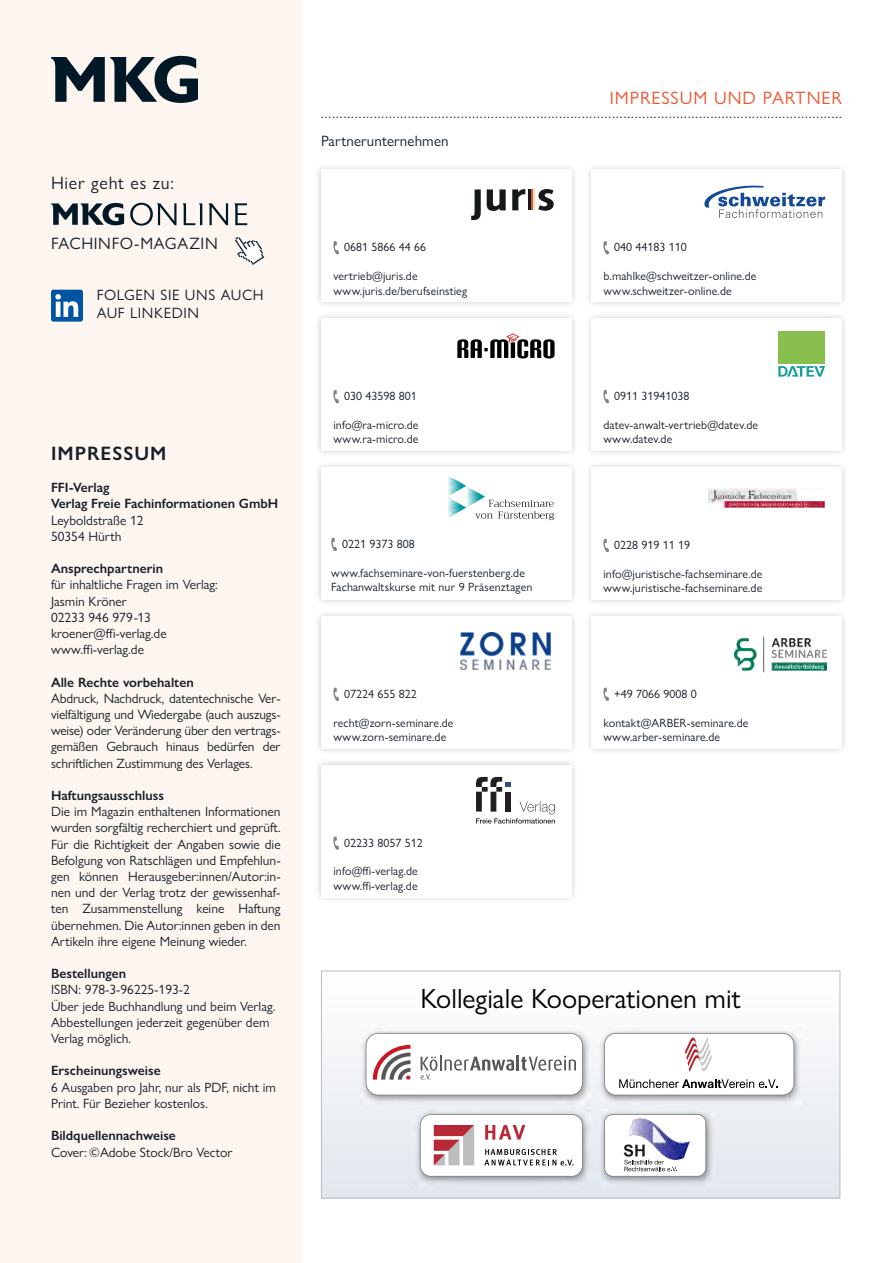
<style>
.page{position:relative;width:893px;height:1263px;background:#fff}
.page>*{position:absolute;margin:0;border:0;box-sizing:border-box;transform-origin:0 0}
.t1{font:27.9px "Gill Sans Nova";color:#000}
.t2{font:600 19.5px "Gill Sans Nova";letter-spacing:.05em;color:#151e28}
.t3{font:18px "Gill Sans Nova";letter-spacing:.05em;color:#f0542d}
.t4{font:18px "Gill Sans Nova";letter-spacing:.04em;color:#151e28}
.t5{font:16.5px "Gill Sans Nova";letter-spacing:.04em;color:#151e28}
.t6{font:15px/18px "Gill Sans Nova";letter-spacing:.025em;color:#151e28}
.t7{font:13.5px/16.2px "Gill Sans Nova";color:#151e28}
.t8{font:600 13.5px/16.2px "Gill Sans Nova";color:#151e28}
.t9{font:12px/14.4px "Gill Sans Nova";letter-spacing:.01em;color:#151e28}
</style>
<div class="page">
<div style="left:0;top:0;width:302px;height:1263px;background:#fdf6f0"></div>
<svg style="left:457px;top:333px;width:98px;height:25px"></svg>
<svg style="left:778px;top:366px;width:47px;height:11px"></svg>
<div style="left:778px;top:331px;width:47px;height:33px;background:#87be4d"></div>
<svg style="left:447px;top:476px;width:107px;height:44px"></svg>
<img style="left:735px;top:636px;width:92px;height:37px">
<svg style="left:476px;top:777px;width:79px;height:46px"></svg>
<svg style="left:333px;top:390px;width:6px;height:13px"></svg>
<svg style="left:603px;top:390px;width:6px;height:13px"></svg>
<svg style="left:331px;top:537px;width:6px;height:14px"></svg>
<svg style="left:603px;top:687px;width:6px;height:14px"></svg>
<svg style="left:333px;top:836px;width:6px;height:14px"></svg>
<svg style="left:51px;top:56px;width:147px;height:47px"></svg>
<div style="left:321px;top:971px;width:519px;height:227px;background:linear-gradient(to bottom,#fff,#e1e6ed)"></div>
<img style="left:414px;top:1109px;width:177px;height:76px">
<svg style="left:420px;top:1114px;width:163px;height:62px"></svg>
<img style="left:599px;top:1109px;width:115px;height:76px">
<svg style="left:604px;top:1114px;width:102px;height:62px"></svg>
<img style="left:360px;top:1028px;width:230px;height:76px">
<svg style="left:366px;top:1033px;width:217px;height:62px"></svg>
<img style="left:599px;top:1028px;width:203px;height:76px">
<svg style="left:604px;top:1033px;width:190px;height:62px"></svg>
<div style="left:321px;top:971px;width:519px;height:227px;border:1px solid #b9bbbe"></div>
<svg style="left:51px;top:203px;width:73px;height:22px"></svg>
<svg style="left:130px;top:203px;width:117px;height:23px"></svg>
<svg style="left:235px;top:237px;width:29px;height:28px"></svg>
<div style="left:51px;top:290px;width:32px;height:32px;background:#0055a2;border-radius:2px"></div>
<svg style="left:55px;top:294px;width:23px;height:23px"></svg>
<svg style="left:487px;top:189px;width:19px;height:22px"></svg>
<svg style="left:512px;top:189px;width:13px;height:21px"></svg>
<svg style="left:471px;top:189px;width:10px;height:31px"></svg>
<svg style="left:528px;top:189px;width:4px;height:21px"></svg>
<svg style="left:532px;top:189px;width:22px;height:22px"></svg>
<hr style="left:533px;top:189px;width:2px;height:21px;background:#ffdfa4">
<svg style="left:333px;top:241px;width:6px;height:13px"></svg>
<svg style="left:704px;top:186px;width:121px;height:32px"></svg>
<img style="left:460px;top:632px;width:91px;height:37px">
<svg style="left:603px;top:241px;width:6px;height:13px"></svg>
<svg style="left:333px;top:687px;width:6px;height:14px"></svg>
<img style="left:708px;top:488px;width:117px;height:20px">
<svg style="left:603px;top:538px;width:6px;height:14px"></svg>
<h3 class="t4" style="left:51px;top:176px;width:124px">Hier geht es zu:</h3>
<p class="t5" style="left:51px;top:237px;width:168px">FACHINFO-MAGAZIN</p>
<p class="t6" style="left:97px;top:288px;width:168px">FOLGEN SIE UNS AUCH<br>AUF LINKEDIN</p>
<h2 class="t2" style="left:51px;top:446px;width:117px">IMPRESSUM</h2>
<p class="t8" style="left:51px;top:481px;width:229px">FFI-Verlag<br>Verlag Freie Fachinformationen GmbH</p>
<p class="t7" style="left:51px;top:513px;width:94px">Leyboldstraße 12<br>50354 Hürth</p>
<p class="t8" style="left:51px;top:562px;width:114px">Ansprechpartnerin</p>
<p class="t7" style="left:51px;top:578px;width:168px">für inhaltliche Fragen im Verlag:<br>Jasmin Kröner<br>02233 946 979-13 kroener@ffi-verlag.de www.ffi-verlag.de</p>
<p class="t8" style="left:51px;top:675px;width:144px">Alle Rechte vorbehalten</p>
<p class="t7" style="left:51px;top:692px;width:231px;text-align:justify">Abdruck, Nachdruck, datentechnische Ver&shy;vielfältigung und Wiedergabe (auch auszugs&shy;weise) oder Veränderung über den vertrags&shy;gemäßen Gebrauch hinaus bedürfen der schriftlichen Zustimmung des Verlages.</p>
<p class="t8" style="left:51px;top:789px;width:115px">Haftungsausschluss</p>
<p class="t7" style="left:51px;top:805px;width:231px;text-align:justify">Die im Magazin enthaltenen Informationen wurden sorgfältig recherchiert und geprüft.<br>Für die Richtigkeit der Angaben sowie die Befolgung von Ratschlägen und Empfehlun&shy;gen können Herausgeber:innen/Autor:in&shy;nen und der Verlag trotz der gewissenhaf&shy;ten Zusammenstellung keine Haftung übernehmen. Die Autor:innen geben in den Artikeln ihre eigene Meinung wieder.</p>
<p class="t8" style="left:51px;top:967px;width:77px">Bestellungen</p>
<p class="t7" style="left:51px;top:983px;width:226px">ISBN: 978-3-96225-193-2<br>Über jede Buchhandlung und beim Verlag.<br>Abbestellungen jederzeit gegenüber dem<br>Verlag möglich.</p>
<p class="t8" style="left:51px;top:1064px;width:111px">Erscheinungsweise</p>
<p class="t7" style="left:51px;top:1080px;width:226px">6 Ausgaben pro Jahr, nur als PDF, nicht im<br>Print. Für Bezieher kostenlos.</p>
<p class="t8" style="left:51px;top:1129px;width:126px">Bildquellennachweise</p>
<p class="t7" style="left:51px;top:1145px;width:183px">Cover: ©Adobe Stock/Bro Vector</p>
<h3 class="t3" style="left:610px;top:91px;width:233px">IMPRESSUM UND PARTNER</h3>
<p class="t7" style="left:321px;top:106px;width:522px">..........................................................................................................................................</p>
<p class="t6" style="left:321px;top:134px;width:129px">Partnerunternehmen</p>
<p class="t9" style="left:344px;top:241px;width:84px">0681 5866 44 66</p>
<p class="t9" style="left:333px;top:270px;width:135px">vertrieb@juris.de www.juris.de/berufseinstieg</p>
<p class="t9" style="left:614px;top:241px;width:74px">040 44183 110</p>
<p class="t9" style="left:603px;top:270px;width:155px">b.mahlke@schweitzer-online.de www.schweitzer-online.de</p>
<p class="t9" style="left:344px;top:390px;width:74px">030 43598 801</p>
<p class="t9" style="left:614px;top:390px;width:77px">0911 31941038</p>
<p class="t9" style="left:333px;top:419px;width:87px">info@ra-micro.de www.ra-micro.de</p>
<p class="t9" style="left:603px;top:419px;width:156px">datev-anwalt-vertrieb@datev.de www.datev.de</p>
<p class="t9" style="left:342px;top:538px;width:74px">0221 9373 808</p>
<p class="t9" style="left:331px;top:567px;width:203px">www.fachseminare-von-fuerstenberg.de<br>Fachanwaltskurse mit nur 9 Präsenztagen</p>
<p class="t9" style="left:344px;top:688px;width:74px">07224 655 822</p>
<p class="t9" style="left:333px;top:717px;width:122px">recht@zorn-seminare.de www.zorn-seminare.de</p>
<p class="t9" style="left:344px;top:837px;width:80px">02233 8057 512</p>
<p class="t9" style="left:333px;top:865px;width:86px">info@ffi-verlag.de www.ffi-verlag.de</p>
<p class="t9" style="left:614px;top:539px;width:78px">0228 919 11 19</p>
<p class="t9" style="left:603px;top:568px;width:161px">info@juristische-fachseminare.de www.juristische-fachseminare.de</p>
<p class="t9" style="left:614px;top:688px;width:84px">+49 7066 9008 0</p>
<p class="t9" style="left:603px;top:717px;width:146px">kontakt@ARBER-seminare.de www.arber-seminare.de</p>
<h1 class="t1" style="left:421px;top:987px;width:322px">Kollegiale Kooperationen mit</h1>
</div>
